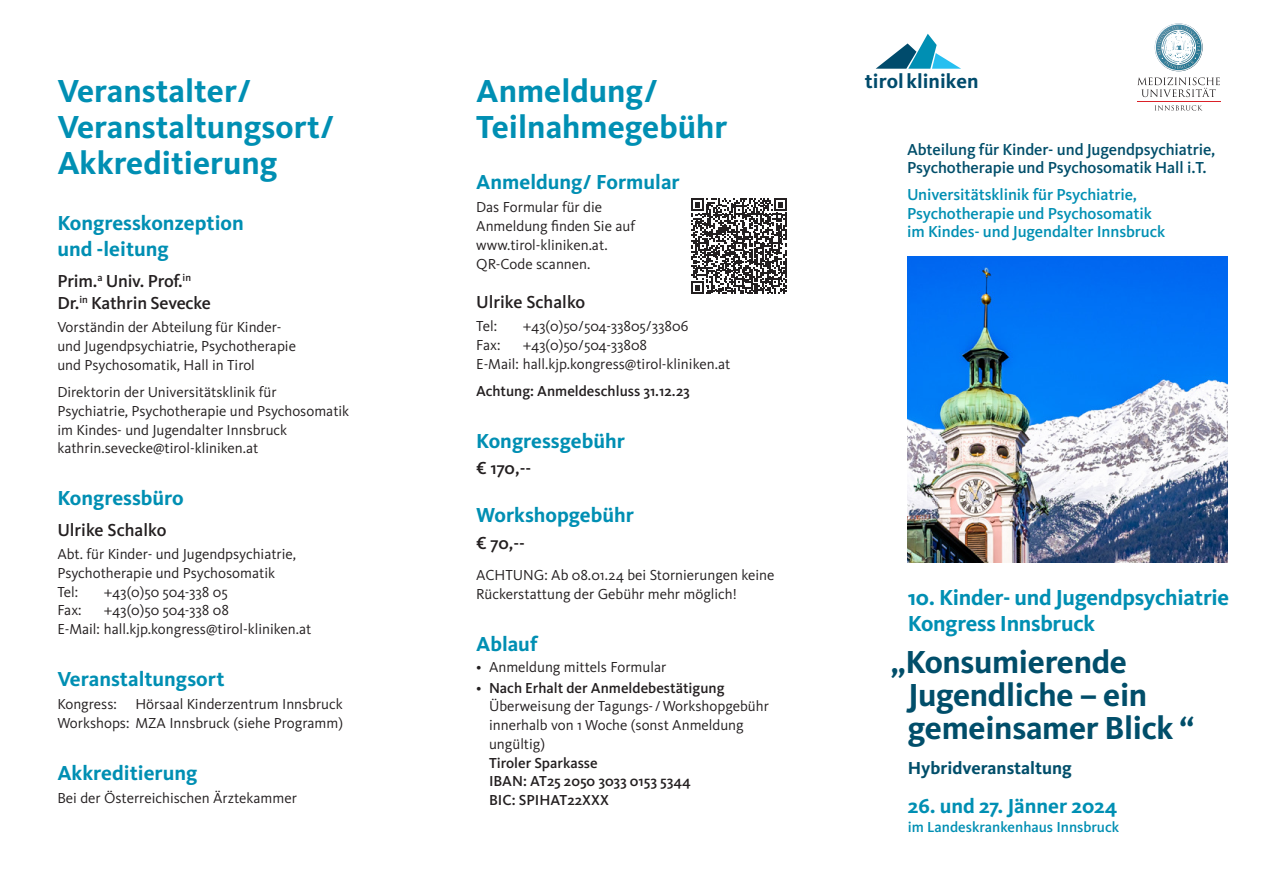
<style>
.page{position:relative;width:1263px;height:893px;background:#fff}
.page>*{position:absolute;margin:0;border:0;box-sizing:border-box;transform-origin:0 0}
.t1{font:700 33px/36px "Kievit Pro";color:#008fb3}
.Titel_h1{font:700 33px/33px "Kievit Pro";letter-spacing:-.01em;color:#014e6a}
.t2{font:700 22.5px/26.2px "Kievit Pro";letter-spacing:-.01em;color:#008fb3}
.Titel_Datum{font:700 21px/26.2px "Kievit Pro";color:#008fb3}
.t3{font:700 20.55px "Kievit Pro";color:#004b6c}
.t4{font:500 18px/22.5px "Kievit Pro";letter-spacing:-.01em;color:#231f20}
.t5{font:700 18px "Kievit Pro";color:#014e6a}
.h1_sub{font:500 16.5px/18.5px "Kievit Pro";letter-spacing:-.005em;color:#008fb3}
.h1_sub-2{font:500 16.5px/18.5px "Kievit Pro";letter-spacing:-.005em;color:#014e6a}
.t6{font:15px/18.8px "Kievit Pro";color:#231f20}
.t7{font:500 15px/18.8px "Kievit Pro";color:#231f20}
.Titel_Datum-2{font:500 15px "Kievit Pro";color:#008fb3}
.s1{font-weight:400}
</style>
<div class="page">
<img style="left:907px;top:256px;width:320px;height:307px">
<svg style="left:691px;top:198px;width:96px;height:96px"></svg>
<svg style="left:876px;top:34px;width:85px;height:35px"></svg>
<svg style="left:1155px;top:105px;width:47px;height:6px"></svg>
<svg style="left:1137px;top:77px;width:83px;height:20px"></svg>
<hr style="left:1137px;top:101px;width:83px;height:1px;background:#da2128">
<svg style="left:1155px;top:24px;width:47px;height:47px"></svg>
<svg style="left:1157px;top:26px;width:44px;height:43px"></svg>
<p class="t1" style="left:57px;top:72px;width:279px">Veranstalter/<br>Veranstaltungsort/<br>Akkreditierung</p>
<p class="Titel_Datum" style="left:57px;top:209px;width:188px">Kongresskonzeption und -leitung</p>
<p class="t4" style="left:57px;top:270px;width:155px">Prim.<sup>a</sup> Univ. Prof.<sup>in<br></sup>Dr.<sup>in</sup> Kathrin Sevecke</p>
<p class="t6" style="left:57px;top:318px;width:240px">Vorständin der Abteilung für Kinder&shy;und Jugendpsychiatrie, Psychotherapie und Psychosomatik, Hall in Tirol</p>
<p class="t6" style="left:57px;top:383px;width:293px">Direktorin der Universitätsklinik für Psychiatrie, Psychotherapie und Psychosomatik im Kindes- und Jugendalter Innsbruck kathrin.sevecke@tirol-kliniken.at</p>
<p class="Titel_Datum" style="left:57px;top:485px;width:128px">Kongressbüro</p>
<p class="t4" style="left:57px;top:519px;width:110px">Ulrike Schalko</p>
<p class="t6" style="left:57px;top:545px;width:240px">Abt. für Kinder- und Jugendpsychiatrie,<br>Psychotherapie und Psychosomatik<br>Tel:</p>
<p class="t6" style="left:104px;top:582px;width:125px">+43(0)50 504-338 05</p>
<p class="t6" style="left:57px;top:601px;width:255px;text-indent:46px">+43(0)50 504-338 08<br>E-Mail: hall.kjp.kongress@tirol-kliniken.at</p>
<p class="Titel_Datum" style="left:57px;top:666px;width:169px">Veranstaltungsort</p>
<p class="t6" style="left:57px;top:694px;width:287px">Kongress: Hörsaal Kinderzentrum Innsbruck<br>Workshops: MZA Innsbruck (siehe Programm)</p>
<p class="Titel_Datum" style="left:57px;top:759px;width:142px">Akkreditierung</p>
<p class="t6" style="left:57px;top:788px;width:241px">Bei der Österreichischen Ärztekammer</p>
<p class="t6" style="left:57px;top:601px;width:26px">Fax:</p>
<p class="t1" style="left:476px;top:72px;width:252px">Anmeldung/<br>Teilnahmegebühr</p>
<p class="Titel_Datum" style="left:476px;top:169px;width:205px">Anmeldung/ Formular</p>
<p class="t6" style="left:476px;top:198px;width:160px">Das Formular für die<br>Anmeldung finden Sie auf www.tirol-kliniken.at.<br>QR-Code scannen.</p>
<p class="t4" style="left:476px;top:291px;width:110px">Ulrike Schalko</p>
<p class="t6" style="left:476px;top:317px;width:22px">Tel:</p>
<p class="t6" style="left:523px;top:317px;width:167px">+43(0)50/504-33805/33806</p>
<p class="t6" style="left:476px;top:335px;width:26px">Fax:</p>
<p class="t6" style="left:476px;top:335px;width:255px;text-indent:46px">+43(0)50/504-33808<br>E-Mail: hall.kjp.kongress@tirol-kliniken.at</p>
<p class="t7" style="left:476px;top:381px;width:215px">Achtung: Anmeldeschluss 31.12.23</p>
<p class="Titel_Datum" style="left:476px;top:427px;width:150px">Kongressgebühr</p>
<p class="t4" style="left:476px;top:457px;width:56px">€ 170,--</p>
<p class="Titel_Datum" style="left:476px;top:502px;width:159px">Workshopgebühr</p>
<p class="t4" style="left:476px;top:531px;width:50px">€ 70,--</p>
<p class="t6" style="left:476px;top:566px;width:300px">ACHTUNG: Ab 08.01.24 bei Stornierungen keine<br>Rückerstattung der Gebühr mehr möglich!</p>
<p class="Titel_Datum" style="left:476px;top:630px;width:63px">Ablauf</p>
<p class="t6" style="left:476px;top:657px;width:191px">• Anmeldung mittels Formular</p>
<p class="t7" style="left:489px;top:678px;width:281px;text-indent:-13px"><span class="s1">•</span> Nach Erhalt der Anmeldebestätigung<br><span class="s1">Überweisung der Tagungs- /Workshopgebühr innerhalb von 1 Woche (sonst Anmeldung ungültig)<br></span>Tiroler Sparkasse<br>IBAN: AT25 2050 3033 0153 5344<br>BIC: SPIHAT22XXX</p>
<p class="t3" style="left:865px;top:69px;width:115px">tirol kliniken</p>
<p class="h1_sub-2" style="left:907px;top:140px;width:310px">Abteilung für Kinder- und Jugendpsychiatrie,<br>Psychotherapie und Psychosomatik Hall i.T.</p>
<p class="h1_sub" style="left:907px;top:185px;width:260px">Universitätsklinik für Psychiatrie,<br>Psychotherapie und Psychosomatik im Kindes- und Jugendalter Innsbruck</p>
<p class="t2" style="left:908px;top:584px;width:323px">10. Kinder- und Jugendpsychiatrie<br>Kongress Innsbruck</p>
<p class="Titel_h1" style="left:908px;top:645px;width:288px;text-indent:-17px">„Konsumierende<br>Jugendliche – ein gemeinsamer Blick “</p>
<p class="t5" style="left:908px;top:757px;width:165px">Hybridveranstaltung</p>
<p class="Titel_Datum" style="left:908px;top:793px;width:211px">26. und 27. Jänner 2024</p>
<p class="Titel_Datum-2" style="left:908px;top:818px;width:213px">im Landeskrankenhaus Innsbruck</p>
</div>
